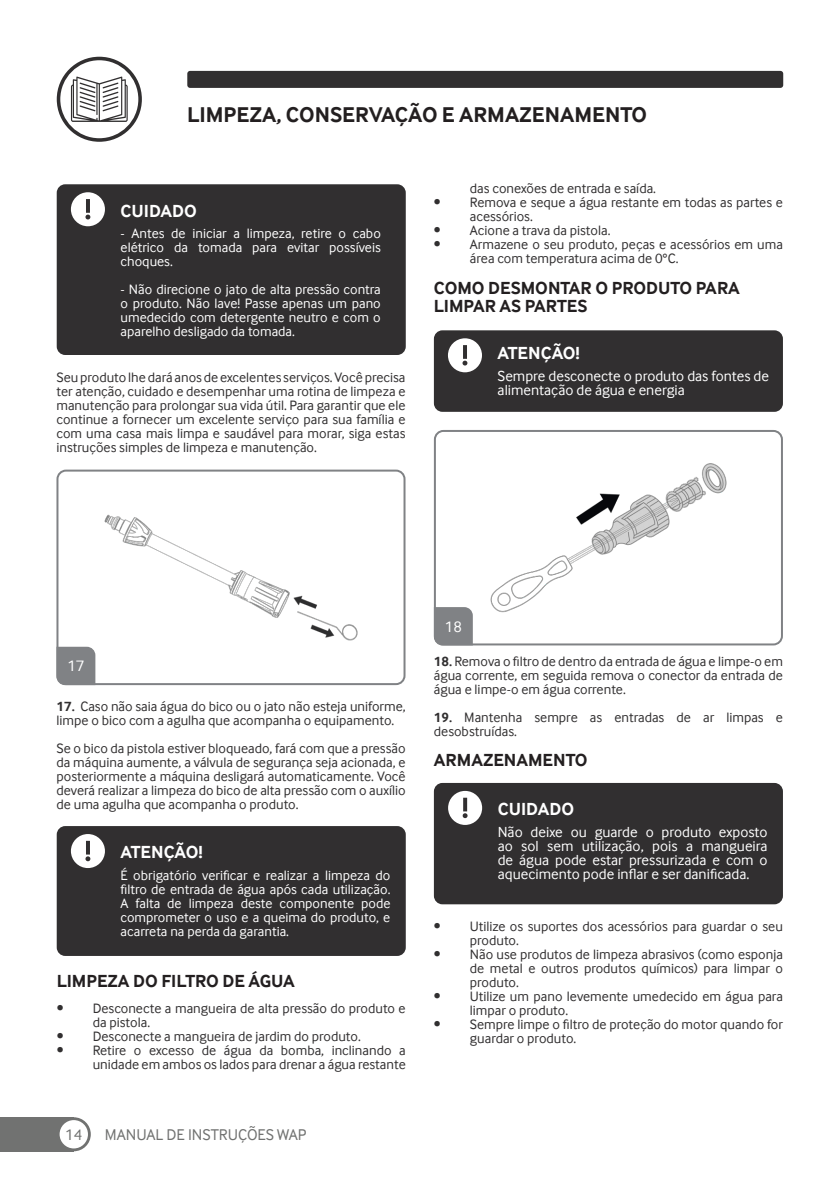
<style>
.page{position:relative;width:840px;height:1191px;background:#fff}
.page>*{position:absolute;margin:0;border:0;box-sizing:border-box;transform-origin:0 0}
.t1{font:700 22px "Inter Face";color:#231f20}
.t2{font:700 18px/18px "Inter Face";color:#231f20}
.t3{font:700 18px "Inter Face";color:#fff}
.t4{font:16px "Inter Face";color:#717271}
.t5{font:15.8px "Inter Face";color:#fff}
.t6{font:15px/14px "Inter Face";color:#fff}
.t7{font:14px/14px "Inter Face";color:#312f30}
.t8{font:14px/14px "Inter Face";color:#fff;text-align:justify}
.s1{font-weight:700}
</style>
<div class="page">
<div style="left:0;top:1117px;width:74px;height:34px;background:#717271"></div>
<svg style="left:57px;top:1117px;width:34px;height:34px"></svg>
<div style="left:60px;top:1120px;width:28px;height:28px;background:#fff;border-radius:50%"></div>
<div style="left:187px;top:71px;width:595px;height:17px;background:#312f30;border-radius:3px"></div>
<svg style="left:57px;top:57px;width:85px;height:85px"></svg>
<div style="left:60px;top:60px;width:78px;height:78px;background:#fff;border-radius:50%"></div>
<svg style="left:71px;top:77px;width:57px;height:45px"></svg>
<img style="left:436px;top:431px;width:345px;height:213px">
<div style="left:433px;top:430px;width:349px;height:215px;border:2px solid #808285;border-radius:9px"></div>
<svg style="left:433px;top:607px;width:39px;height:38px"></svg>
<div style="left:433px;top:330px;width:349px;height:82px;background:#312f30;border-radius:9px"></div>
<div style="left:447px;top:338px;width:34px;height:34px;background:#fff;border-radius:50%"></div>
<svg style="left:462px;top:345px;width:5px;height:20px"></svg>
<div style="left:57px;top:826px;width:348px;height:130px;background:#312f30;border-radius:9px"></div>
<div style="left:71px;top:834px;width:34px;height:34px;background:#fff;border-radius:50%"></div>
<svg style="left:85px;top:841px;width:5px;height:20px"></svg>
<div style="left:57px;top:184px;width:348px;height:171px;background:#312f30;border-radius:9px"></div>
<div style="left:71px;top:192px;width:34px;height:34px;background:#fff;border-radius:50%"></div>
<svg style="left:85px;top:199px;width:5px;height:20px"></svg>
<img style="left:59px;top:472px;width:345px;height:212px">
<div style="left:56px;top:469px;width:349px;height:216px;border:2px solid #808285;border-radius:9px"></div>
<svg style="left:56px;top:647px;width:39px;height:38px"></svg>
<div style="left:433px;top:783px;width:349px;height:121px;background:#312f30;border-radius:9px"></div>
<div style="left:448px;top:791px;width:34px;height:34px;background:#fff;border-radius:50%"></div>
<svg style="left:462px;top:797px;width:5px;height:21px"></svg>
<h1 class="t1" style="left:187px;top:102px;width:461px">LIMPEZA, CONSERVAÇÃO E ARMAZENAMENTO</h1>
<p class="t3" style="left:120px;top:200px;width:78px">CUIDADO</p>
<p class="t8" style="left:120px;top:226px;width:261px">- Antes de iniciar a limpeza, retire o cabo elétrico da tomada para evitar possíveis choques.</p>
<p class="t8" style="left:120px;top:282px;width:261px">- Não direcione o jato de alta pressão contra o produto. Não lave! Passe apenas um pano umedecido com detergente neutro e com o aparelho desligado da tomada.</p>
<p class="t7" style="left:56px;top:370px;width:350px;text-align:justify">Seu produto lhe dará anos de excelentes serviços. Você precisa ter atenção, cuidado e desempenhar uma rotina de limpeza e manutenção para prolongar sua vida útil. Para garantir que ele continue a fornecer um excelente serviço para sua família e com uma casa mais limpa e saudável para morar, siga estas instruções simples de limpeza e manutenção.</p>
<p class="t7" style="left:469px;top:181px;width:187px">das conexões de entrada e saída.</p>
<p class="t7" style="left:469px;top:195px;width:314px;text-indent:-36px">• Remova e seque a água restante em todas as partes e acessórios.</p>
<p class="t7" style="left:433px;top:223px;width:178px">• Acione a trava da pistola.</p>
<p class="t7" style="left:469px;top:237px;width:314px;text-indent:-36px">• Armazene o seu produto, peças e acessórios em uma área com temperatura acima de 0°C.</p>
<p class="t2" style="left:433px;top:279px;width:307px">COMO DESMONTAR O PRODUTO PARA<br>LIMPAR AS PARTES</p>
<p class="t3" style="left:497px;top:342px;width:84px">ATENÇÃO!</p>
<p class="t6" style="left:497px;top:369px;width:273px">Sempre desconecte o produto das fontes de alimentação de água e energia</p>
<p class="t5" style="left:67px;top:657px;width:19px">17</p>
<p class="t7" style="left:56px;top:699px;width:350px"><span class="s1">17.</span> Caso não saia água do bico ou o jato não esteja uniforme, limpe o bico com a agulha que acompanha o equipamento.</p>
<p class="t7" style="left:56px;top:741px;width:350px;text-align:justify">Se o bico da pistola estiver bloqueado, fará com que a pressão da máquina aumente, a válvula de segurança seja acionada, e posteriormente a máquina desligará automaticamente. Você deverá realizar a limpeza do bico de alta pressão com o auxílio de uma agulha que acompanha o produto.</p>
<p class="t3" style="left:120px;top:842px;width:84px">ATENÇÃO!</p>
<p class="t8" style="left:120px;top:868px;width:271px">É obrigatório verificar e realizar a limpeza do filtro de entrada de água após cada utilização.<br>A falta de limpeza deste componente pode comprometer o uso e a queima do produto, e acarreta na perda da garantia.</p>
<p class="t2" style="left:57px;top:971px;width:239px">LIMPEZA DO FILTRO DE ÁGUA</p>
<p class="t7" style="left:93px;top:1001px;width:314px;text-indent:-36px">• Desconecte a mangueira de alta pressão do produto e da pistola.</p>
<p class="t7" style="left:57px;top:1029px;width:305px">• Desconecte a mangueira de jardim do produto.</p>
<p class="t7" style="left:57px;top:1043px;width:350px;text-align:right">• Retire o excesso de água da bomba, inclinando a unidade em ambos os lados para drenar a água restante</p>
<p class="t4" style="left:65px;top:1125px;width:19px">14</p>
<p class="t4" style="left:105px;top:1125px;width:203px">MANUAL DE INSTRUÇÕES WAP</p>
<p class="t5" style="left:444px;top:617px;width:19px">18</p>
<p class="t7" style="left:433px;top:654px;width:350px;text-align:justify"><span class="s1">18.</span> Remova o filtro de dentro da entrada de água e limpe-o em água corrente, em seguida remova o conector da entrada de água e limpe-o em água corrente.</p>
<p class="t7" style="left:433px;top:710px;width:350px"><span class="s1">19.</span> Mantenha sempre as entradas de ar limpas e desobstruídas.</p>
<p class="t2" style="left:433px;top:750px;width:155px">ARMAZENAMENTO</p>
<p class="t3" style="left:497px;top:799px;width:78px">CUIDADO</p>
<p class="t6" style="left:497px;top:825px;width:271px;text-align:justify">Não deixe ou guarde o produto exposto ao sol sem utilização, pois a mangueira de água pode estar pressurizada e com o aquecimento pode inflar e ser danificada.</p>
<p class="t7" style="left:469px;top:919px;width:314px;text-indent:-36px">• Utilize os suportes dos acessórios para guardar o seu produto.</p>
<p class="t7" style="left:469px;top:947px;width:314px;text-align:justify;text-indent:-36px">• Não use produtos de limpeza abrasivos (como esponja de metal e outros produtos químicos) para limpar o produto.</p>
<p class="t7" style="left:469px;top:989px;width:314px;text-indent:-36px">• Utilize um pano levemente umedecido em água para limpar o produto.</p>
<p class="t7" style="left:469px;top:1017px;width:314px;text-indent:-36px">• Sempre limpe o filtro de proteção do motor quando for guardar o produto.</p>
</div>
